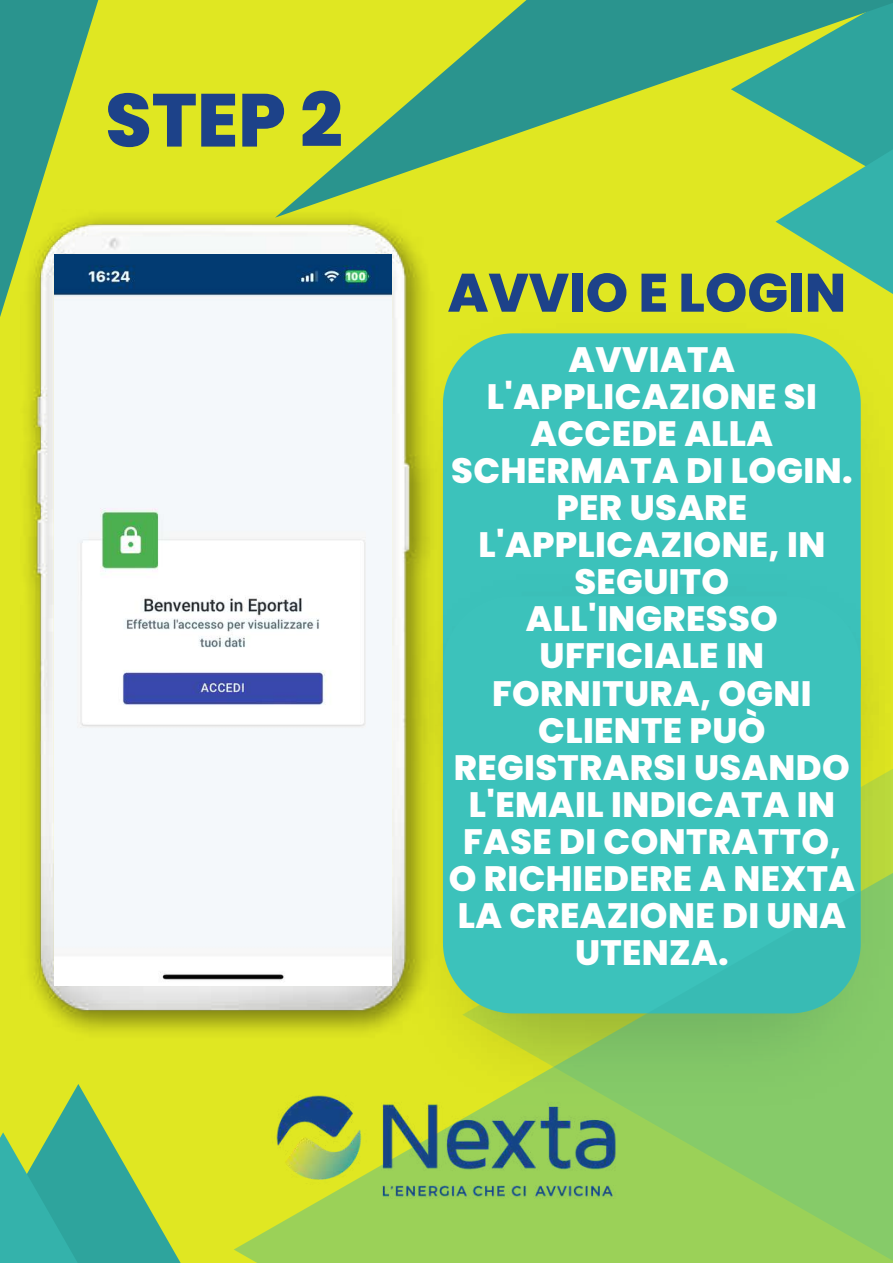
<style>
.page{position:relative;width:893px;height:1264px;background:#fff}
.page>*{position:absolute;margin:0;border:0;box-sizing:border-box;transform-origin:0 0}
.t1{font:800 75px "Poppins";color:#1d4289}
.t2{font:800 54px "Poppins";color:#1d4289}
.t3{font:800 35.25px/37px "Poppins";letter-spacing:.01em;color:#fff;text-align:center}
</style>
<div class="page">
<div style="left:0;top:0;width:892px;height:1262px;background:#e0e722"></div>
<div style="left:443px;top:333px;width:417px;height:241px;background:#3cc2bb"></div>
<svg style="left:775px;top:218px;width:117px;height:148px"></svg>
<svg style="left:51px;top:1084px;width:109px;height:178px"></svg>
<svg style="left:0;top:1132px;width:137px;height:130px;background:#42af94"></svg>
<svg style="left:443px;top:333px;width:249px;height:69px;background:#47c4b0"></svg>
<img style="left:28px;top:217px;width:406px;height:815px">
<img style="left:400px;top:574px;width:492px;height:285px">
<div style="left:443px;top:596px;width:417px;height:263px;background:#3cc2bb"></div>
<svg style="left:732px;top:859px;width:160px;height:403px;background:#70c67e"></svg>
<svg style="left:0;top:0;width:220px;height:475px"></svg>
<svg style="left:275px;top:0;width:617px;height:218px"></svg>
<img style="left:54px;top:254px;width:338px;height:731px">
<img style="left:160px;top:859px;width:572px;height:403px">
<h1 class="t1" style="left:105px;top:68px;width:239px">STEP 2</h1>
<h2 class="t2" style="left:447px;top:255px;width:400px">AVVIO E LOGIN</h2>
<p class="t3" style="left:448px;top:341px;width:408px">AVVIATA<br>L'APPLICAZIONE SI<br>ACCEDE ALLA<br>SCHERMATA DI LOGIN.<br>PER USARE<br>L'APPLICAZIONE, IN<br>SEGUITO<br>ALL'INGRESSO<br>UFFICIALE IN<br>FORNITURA, OGNI<br>CLIENTE PUÒ<br>REGISTRARSI USANDO<br>L'EMAIL INDICATA IN<br>FASE DI CONTRATTO,<br>O RICHIEDERE A NEXTA<br>LA CREAZIONE DI UNA<br>UTENZA.</p>
</div>
